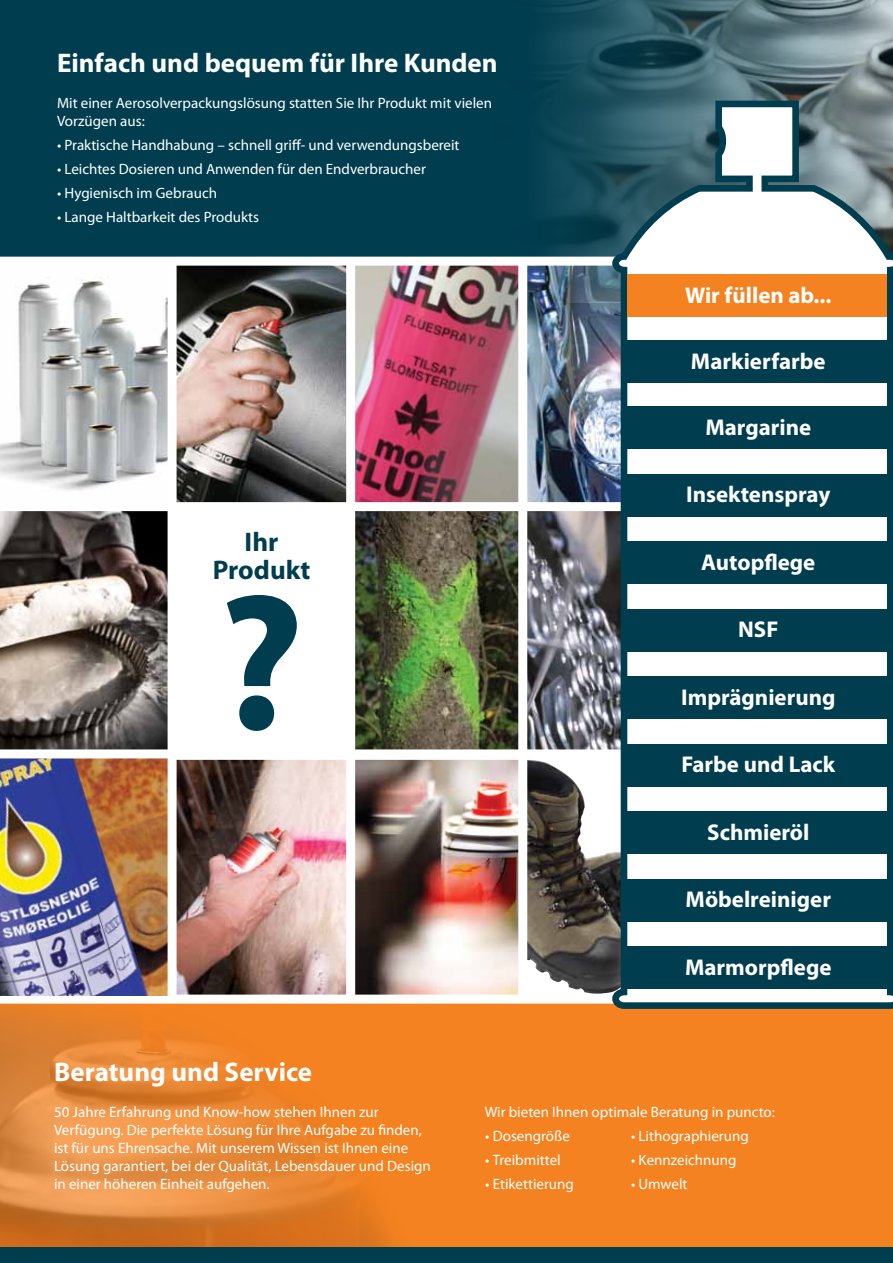
<style>
.page{position:relative;width:893px;height:1263px;background:#fff}
.page>*{position:absolute;margin:0;border:0;box-sizing:border-box;transform-origin:0 0}
.t1{font:700 195px "Myriad Pro";color:#003d4f}
.t2{font:700 27px "Myriad Pro";color:#fff}
.t3{font:700 27px/28.5px "Myriad Pro";color:#003d4f;text-align:center}
.t4{font:700 22.95px "Myriad Pro";color:#fff}
.t5{font:15px/18px "Myriad Pro";color:#fff}
</style>
<div class="page">
<img style="left:527px;top:760px;width:82px;height:234px">
<img style="left:355px;top:266px;width:163px;height:236px">
<img style="left:355px;top:511px;width:163px;height:483px">
<img style="left:177px;top:760px;width:169px;height:234px">
<img style="left:0;top:511px;width:168px;height:238px">
<div style="left:0;top:0;width:893px;height:259px;background:#003d4f"></div>
<img style="left:527px;top:302px;width:82px;height:200px">
<img style="left:494px;top:0;width:399px;height:302px">
<img style="left:0;top:277px;width:168px;height:214px">
<div style="left:0;top:999px;width:893px;height:264px;background:#f58220"></div>
<img style="left:0;top:1003px;width:430px;height:244px">
<img style="left:177px;top:266px;width:169px;height:236px">
<img style="left:527px;top:511px;width:82px;height:238px">
<div style="left:0;top:257px;width:893px;height:9px;background:#fff"></div>
<div style="left:0;top:751px;width:893px;height:9px;background:#fff"></div>
<div style="left:0;top:994px;width:893px;height:9px;background:#fff"></div>
<div style="left:518px;top:261px;width:9px;height:740px;background:#fff"></div>
<div style="left:0;top:1247px;width:893px;height:16px;background:#003d4f"></div>
<img style="left:0;top:758px;width:168px;height:237px">
<div style="left:0;top:749px;width:893px;height:9px;background:#fff"></div>
<svg style="left:609px;top:97px;width:284px;height:912px"></svg>
<div style="left:627px;top:340px;width:260px;height:43px;background:#003d4f"></div>
<div style="left:627px;top:274px;width:260px;height:43px;background:#f58220"></div>
<div style="left:627px;top:406px;width:260px;height:43px;background:#003d4f"></div>
<div style="left:627px;top:474px;width:260px;height:42px;background:#003d4f"></div>
<div style="left:627px;top:541px;width:260px;height:43px;background:#003d4f"></div>
<div style="left:627px;top:609px;width:260px;height:42px;background:#003d4f"></div>
<div style="left:627px;top:676px;width:260px;height:43px;background:#003d4f"></div>
<div style="left:627px;top:744px;width:260px;height:42px;background:#003d4f"></div>
<div style="left:627px;top:811px;width:260px;height:43px;background:#003d4f"></div>
<div style="left:627px;top:879px;width:260px;height:42px;background:#003d4f"></div>
<div style="left:627px;top:946px;width:260px;height:43px;background:#003d4f"></div>
<h2 class="t2" style="left:57px;top:46px;width:442px">Einfach und bequem für Ihre Kunden</h2>
<p class="t5" style="left:57px;top:94px;width:437px">Mit einer Aerosolverpackungslösung statten Sie Ihr Produkt mit vielen<br>Vorzügen aus:</p>
<p class="t5" style="left:57px;top:136px;width:404px">• Praktische Handhabung – schnell griff- und verwendungsbereit</p>
<p class="t5" style="left:57px;top:160px;width:370px">• Leichtes Dosieren und Anwenden für den Endverbraucher</p>
<p class="t5" style="left:57px;top:184px;width:162px">• Hygienisch im Gebrauch</p>
<p class="t5" style="left:57px;top:208px;width:204px">• Lange Haltbarkeit des Produkts</p>
<h2 class="t3" style="left:213px;top:526px;width:99px">Ihr<br>Produkt</h2>
<h1 class="t1" style="left:217px;top:536px;width:88px">?</h1>
<h3 class="t4" style="left:685px;top:280px;width:147px">Wir füllen ab...</h3>
<h3 class="t4" style="left:691px;top:346px;width:136px">Markierfarbe</h3>
<h3 class="t4" style="left:705px;top:412px;width:107px">Margarine</h3>
<h3 class="t4" style="left:686px;top:479px;width:146px">Insektenspray</h3>
<h3 class="t4" style="left:701px;top:547px;width:116px">Autopflege</h3>
<h3 class="t4" style="left:738px;top:614px;width:42px">NSF</h3>
<h3 class="t4" style="left:681px;top:682px;width:156px">Imprägnierung</h3>
<h3 class="t4" style="left:681px;top:749px;width:155px">Farbe und Lack</h3>
<h3 class="t4" style="left:707px;top:817px;width:104px">Schmieröl</h3>
<h3 class="t4" style="left:686px;top:884px;width:147px">Möbelreiniger</h3>
<h3 class="t4" style="left:685px;top:952px;width:148px">Marmorpflege</h3>
<h2 class="t2" style="left:54px;top:1054px;width:260px">Beratung und Service</h2>
<p class="t5" style="left:54px;top:1102px;width:378px">50 Jahre Erfahrung und Know-how stehen Ihnen zur Verfügung. Die perfekte Lösung für Ihre Aufgabe zu finden, ist für uns Ehrensache. Mit unserem Wissen ist Ihnen eine Lösung garantiert, bei der Qualität, Lebensdauer und Design in einer höheren Einheit aufgehen.</p>
<p class="t5" style="left:485px;top:1103px;width:292px">Wir bieten Ihnen optimale Beratung in puncto:</p>
<p class="t5" style="left:485px;top:1127px;width:86px">• Dosengröße</p>
<p class="t5" style="left:485px;top:1151px;width:77px">• Treibmittel</p>
<p class="t5" style="left:485px;top:1175px;width:90px">• Etikettierung</p>
<p class="t5" style="left:631px;top:1127px;width:119px">• Lithographierung</p>
<p class="t5" style="left:631px;top:1151px;width:107px">• Kennzeichnung</p>
<p class="t5" style="left:631px;top:1175px;width:58px">• Umwelt</p>
</div>
